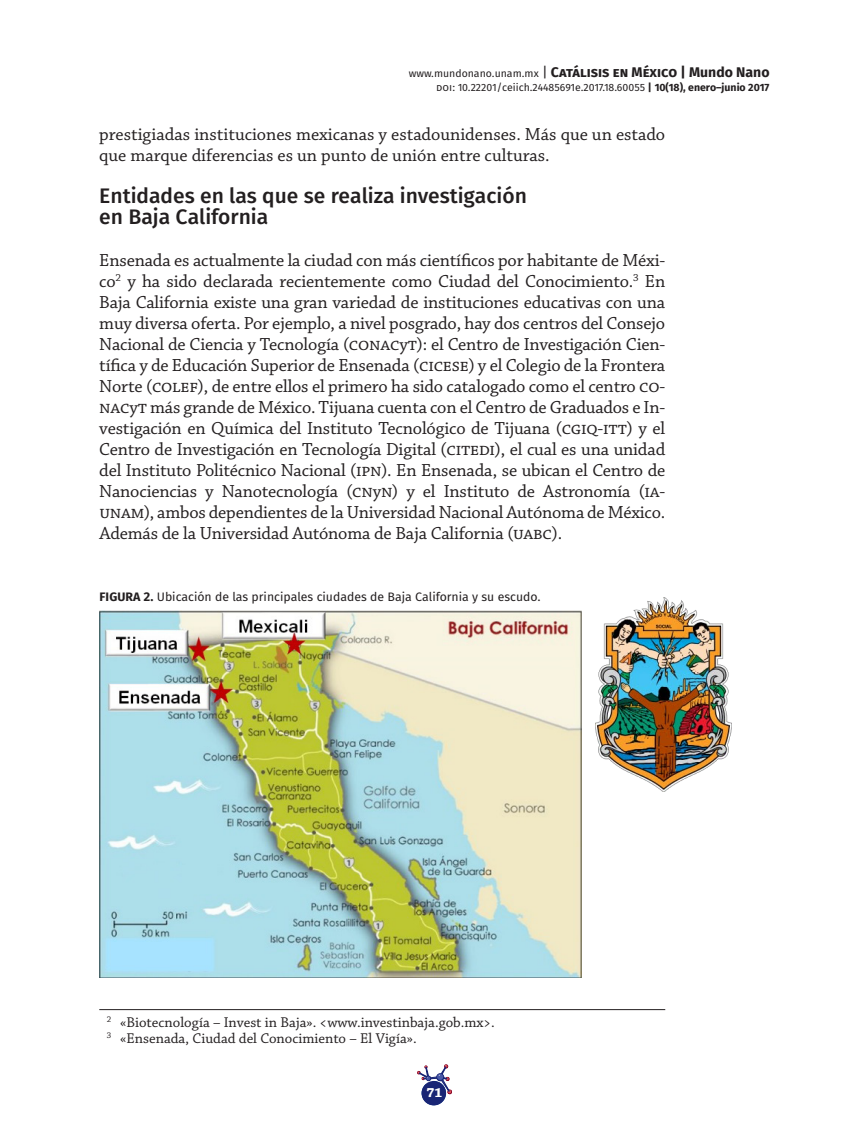
<style>
.page{position:relative;width:844px;height:1141px;background:#fff}
.page>*{position:absolute;margin:0;border:0;box-sizing:border-box;transform-origin:0 0}
.T-2{font:21px/21px "Fira Sans OT Medium";color:#231f20}
.BT_ss{font:18.38px/21px "Chaparral Pro";letter-spacing:-.01em;color:#231f20}
.Nota_al_pie{font:14.88px "Chaparral Pro";letter-spacing:.005em;color:#231f20}
.Nota_al_pie-A{font:14.88px "Chaparral Pro";letter-spacing:.005em;color:#231f20}
.Cornisas{font:700 14px "Fira Sans OT";color:#231f20}
.Folios{font:700 14px "Chaparral Pro";color:#fff}
.Pie_Figura{font:12.25px "Fira Sans OT";color:#231f20}
.Cornisas-2{font:10.5px "Fira Sans OT";color:#231f20}
.s1{font-weight:400;font-size:10.5px}
.s2{font-weight:400}
.s3{font-weight:700}
</style>
<div class="page">
<svg style="left:417px;top:1065px;width:34px;height:40px"></svg>
<div style="left:421px;top:1081px;width:25px;height:24px;background:#192575;border-radius:50%"></div>
<img style="left:100px;top:611px;width:481px;height:366px">
<img style="left:595px;top:597px;width:136px;height:194px">
<hr style="left:99px;top:1009px;width:566px;height:1px;background:#231f20">
<p class="Cornisas" style="left:408px;top:62px;width:362px"><span class="s1">www.mundonano.unam.mx</span> <span class="s2">|</span> Catálisis en México | Mundo Nano</p>
<p class="Cornisas-2" style="left:436px;top:80px;width:335px">doi: 10.22201/ceiich.24485691e.2017.18.60055 <span class="s3">| 10(18), enero–junio 2017</span></p>
<p class="BT_ss" style="left:99px;top:124px;width:567px">prestigiadas instituciones mexicanas y estadounidenses. Más que un estado que marque diferencias es un punto de unión entre culturas.</p>
<p class="T-2" style="left:99px;top:187px;width:429px">Entidades en las que se realiza investigación en Baja California</p>
<p class="BT_ss" style="left:99px;top:250px;width:567px;text-align:justify">Ensenada es actualmente la ciudad con más científicos por habitante de Méxi&shy;co<sup>2</sup> y ha sido declarada recientemente como Ciudad del Conocimiento.<sup>3</sup> En Baja California existe una gran variedad de instituciones educativas con una muy diversa oferta. Por ejemplo, a nivel posgrado, hay dos centros del Consejo Nacional de Ciencia y Tecnología (conacyt): el Centro de Investigación Cien&shy;tífica y de Educación Superior de Ensenada (cicese) y el Colegio de la Frontera Norte (colef), de entre ellos el primero ha sido catalogado como el centro co&shy;nacyt más grande de México. Tijuana cuenta con el Centro de Graduados e In&shy;vestigación en Química del Instituto Tecnológico de Tijuana (cgiq-itt) y el Centro de Investigación en Tecnología Digital (citedi), el cual es una unidad del Instituto Politécnico Nacional (ipn). En Ensenada, se ubican el Centro de Nanociencias y Nanotecnología (cnyn) y el Instituto de Astronomía (ia&shy;unam), ambos dependientes de la Universidad Nacional Autónoma de México.<br>Además de la Universidad Autónoma de Baja California (uabc).</p>
<p class="Pie_Figura" style="left:99px;top:588px;width:442px"><span class="s3">FIGURA 2.</span> Ubicación de las principales ciudades de Baja California y su escudo.</p>
<p class="Nota_al_pie" style="left:107px;top:1014px;width:389px"><sup>2</sup> «Biotecnología – Invest in Baja». &lt;www.investinbaja.gob.mx&gt;.</p>
<p class="Nota_al_pie-A" style="left:107px;top:1030px;width:311px"><sup>3</sup> «Ensenada, Ciudad del Conocimiento – El Vigía».</p>
<p class="Folios" style="left:426px;top:1085px;width:17px">71</p>
</div>
